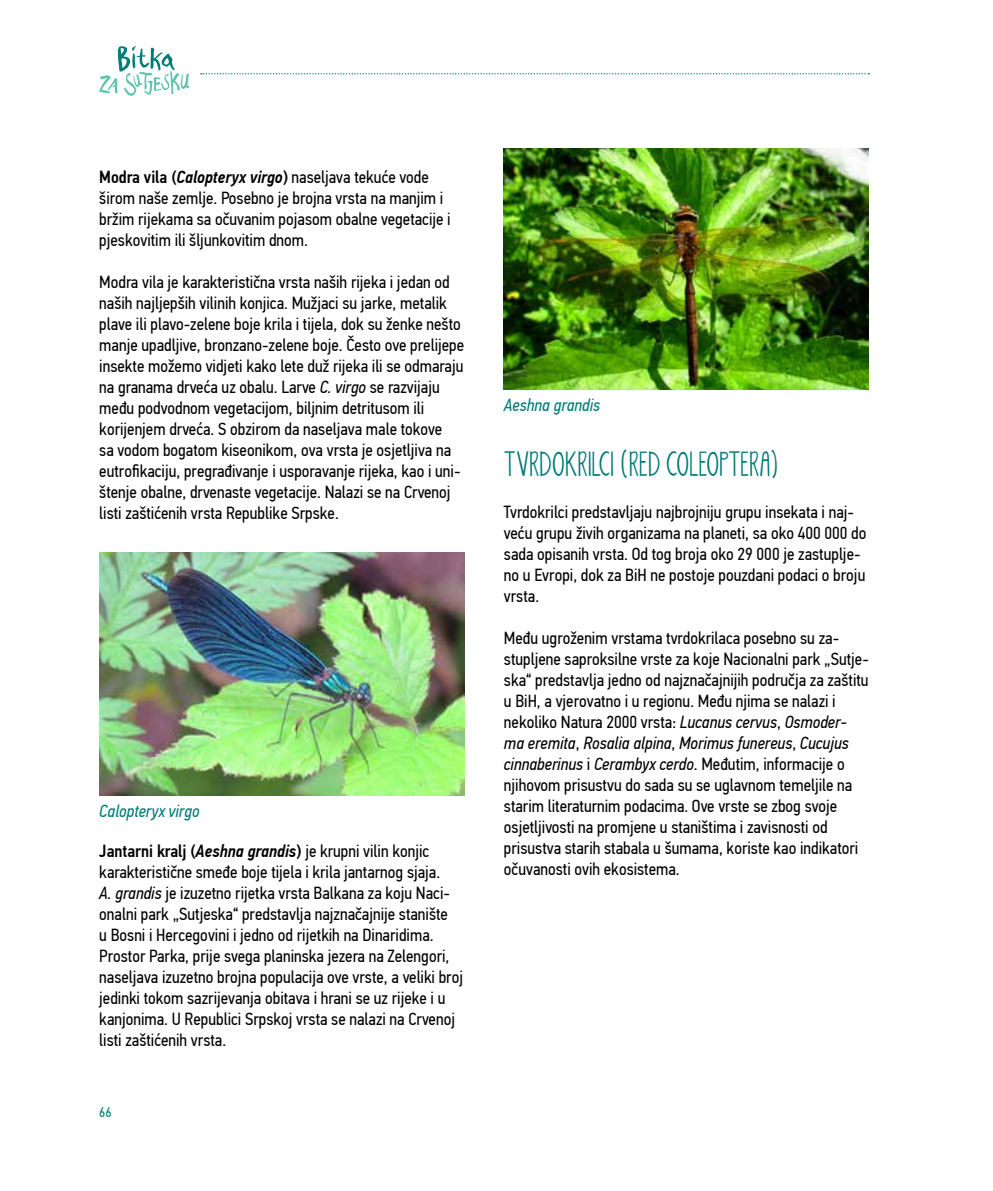
<style>
.page{position:relative;width:993px;height:1191px;background:#fff}
.page>*{position:absolute;margin:0;border:0;box-sizing:border-box;transform-origin:0 0}
.t1{font:28px "KG Skinny Latte";color:#007b76}
.t2{font:17.5px/21px "PF Din Text Cond Pro";color:#000}
.t3{font:italic 17.5px "PF Din Text Cond Pro";color:#007b76}
.t4{font:14px "PF Din Text Cond Pro";color:#007b76}
.s1{font-weight:500}
.s2{font-weight:500;font-style:italic}
.s3{font-style:italic}
</style>
<div class="page">
<svg style="left:99px;top:46px;width:91px;height:50px"></svg>
<svg style="left:201px;top:73px;width:667px;height:1px"></svg>
<img style="left:99px;top:553px;width:365px;height:242px">
<img style="left:504px;top:149px;width:364px;height:240px">
<p class="t2" style="left:99px;top:166px;width:353px"><span class="s1">Modra vila (</span><span class="s2">Calopteryx virgo</span><span class="s1">)</span> naseljava tekuće vode širom naše zemlje. Posebno je brojna vrsta na manjim i bržim rijekama sa očuvanim pojasom obalne vegetacije i pjeskovitim ili šljunkovitim dnom.</p>
<p class="t2" style="left:99px;top:271px;width:366px">Modra vila je karakteristična vrsta naših rijeka i jedan od naših najljepših vilinih konjica. Mužjaci su jarke, metalik plave ili plavo-zelene boje krila i tijela, dok su ženke nešto manje upadljive, bronzano-zelene boje. Često ove prelijepe insekte možemo vidjeti kako lete duž rijeka ili se odmaraju na granama drveća uz obalu. Larve <span class="s3">C. virgo</span> se razvijaju među podvodnom vegetacijom, biljnim detritusom ili korijenjem drveća. S obzirom da naseljava male tokove<br>sa vodom bogatom kiseonikom, ova vrsta je osjetljiva na eutrofikaciju, pregrađivanje i usporavanje rijeka, kao i uni&shy;štenje obalne, drvenaste vegetacije. Nalazi se na Crvenoj listi zaštićenih vrsta Republike Srpske.</p>
<p class="t3" style="left:99px;top:801px;width:102px">Calopteryx virgo</p>
<p class="t2" style="left:99px;top:840px;width:365px"><span class="s1">Jantarni kralj (</span><span class="s2">Aeshna grandis</span><span class="s1">)</span> je krupni vilin konjic karakteristične smeđe boje tijela i krila jantarnog sjaja.<br><span class="s3">A. grandis</span> je izuzetno rijetka vrsta Balkana za koju Naci&shy;onalni park „Sutjeska“ predstavlja najznačajnije stanište<br>u Bosni i Hercegovini i jedno od rijetkih na Dinaridima.<br>Prostor Parka, prije svega planinska jezera na Zelengori, naseljava izuzetno brojna populacija ove vrste, a veliki broj jedinki tokom sazrijevanja obitava i hrani se uz rijeke i u kanjonima. U Republici Srpskoj vrsta se nalazi na Crvenoj listi zaštićenih vrsta.</p>
<p class="t4" style="left:99px;top:1103px;width:14px">66</p>
<p class="t3" style="left:503px;top:395px;width:98px">Aeshna grandis</p>
<h1 class="t1" style="left:504px;top:446px;width:275px">TVRDOKRILCI (RED COLEOPTERA)</h1>
<p class="t2" style="left:504px;top:501px;width:364px">Tvrdokrilci predstavljaju najbrojniju grupu insekata i naj&shy;veću grupu živih organizama na planeti, sa oko 400 000 do sada opisanih vrsta. Od tog broja oko 29 000 je zastuplje&shy;no u Evropi, dok za BiH ne postoje pouzdani podaci o broju vrsta.</p>
<p class="t2" style="left:504px;top:627px;width:366px">Među ugroženim vrstama tvrdokrilaca posebno su za&shy;stupljene saproksilne vrste za koje Nacionalni park „Sutje&shy;ska“ predstavlja jedno od najznačajnijih područja za zaštitu u BiH, a vjerovatno i u regionu. Među njima se nalazi i nekoliko Natura 2000 vrsta: <span class="s3">Lucanus cervus</span>, <span class="s3">Osmoder&shy;ma eremita</span>, <span class="s3">Rosalia alpina</span>, <span class="s3">Morimus funereus</span>, <span class="s3">Cucujus cinnaberinus</span> i <span class="s3">Cerambyx cerdo</span>. Međutim, informacije o njihovom prisustvu do sada su se uglavnom temeljile na starim literaturnim podacima. Ove vrste se zbog svoje osjetljivosti na promjene u staništima i zavisnosti od prisustva starih stabala u šumama, koriste kao indikatori očuvanosti ovih ekosistema.</p>
</div>
